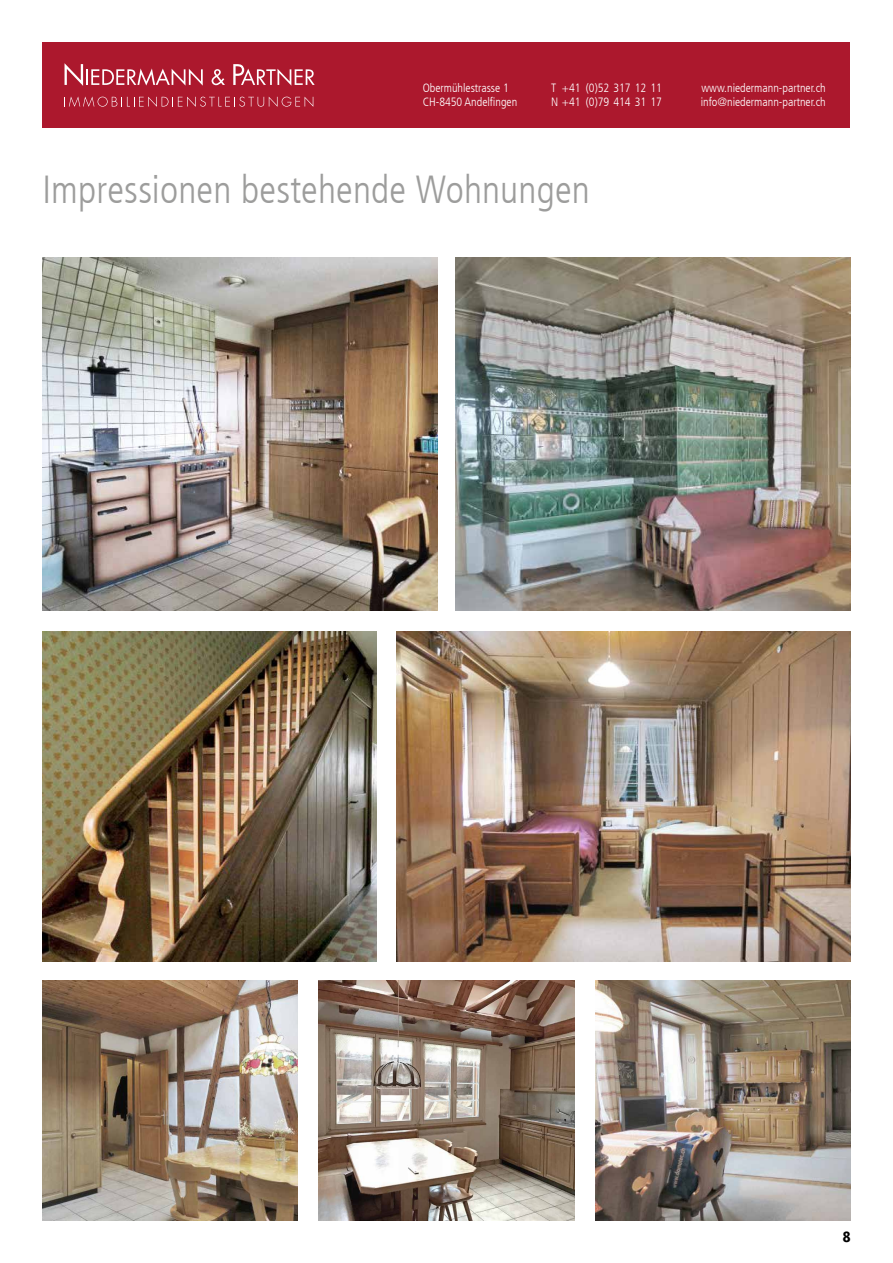
<style>
.page{position:relative;width:893px;height:1263px;background:#fff}
.page>*{position:absolute;margin:0;border:0;box-sizing:border-box;transform-origin:0 0}
.t1{font:300 condensed 39px "Frutiger LT";letter-spacing:.005em;color:#9d9d9c}
.t2{font:900 condensed 15px "Frutiger LT";color:#000}
.t3{font:300 condensed 12px/14.4px "Frutiger LT";color:#fff}
</style>
<div class="page">
<img style="left:43px;top:257px;width:395px;height:353px">
<img style="left:455px;top:257px;width:395px;height:353px">
<img style="left:43px;top:631px;width:333px;height:331px">
<img style="left:397px;top:631px;width:453px;height:331px">
<img style="left:43px;top:980px;width:255px;height:240px">
<img style="left:319px;top:980px;width:255px;height:240px">
<img style="left:595px;top:980px;width:255px;height:240px">
<div style="left:43px;top:43px;width:807px;height:85px;background:#ac182d"></div>
<svg style="left:212px;top:69px;width:13px;height:16px"></svg>
<svg style="left:65px;top:64px;width:138px;height:22px"></svg>
<svg style="left:233px;top:64px;width:82px;height:22px"></svg>
<svg style="left:69px;top:96px;width:244px;height:11px"></svg>
<p class="t3" style="left:551px;top:81px;width:112px">T +41 (0)52 317 12 11<br>N +41 (0)79 414 31 17</p>
<p class="t3" style="left:423px;top:81px;width:96px">Obermühlestrasse 1<br>CH-8450 Andelfingen</p>
<p class="t3" style="left:701px;top:81px;width:126px">www.niedermann-partner.ch info@niedermann-partner.ch</p>
<h1 class="t1" style="left:43px;top:167px;width:549px">Impressionen bestehende Wohnungen</h1>
<p class="t2" style="left:843px;top:1228px;width:9px">8</p>
</div>
